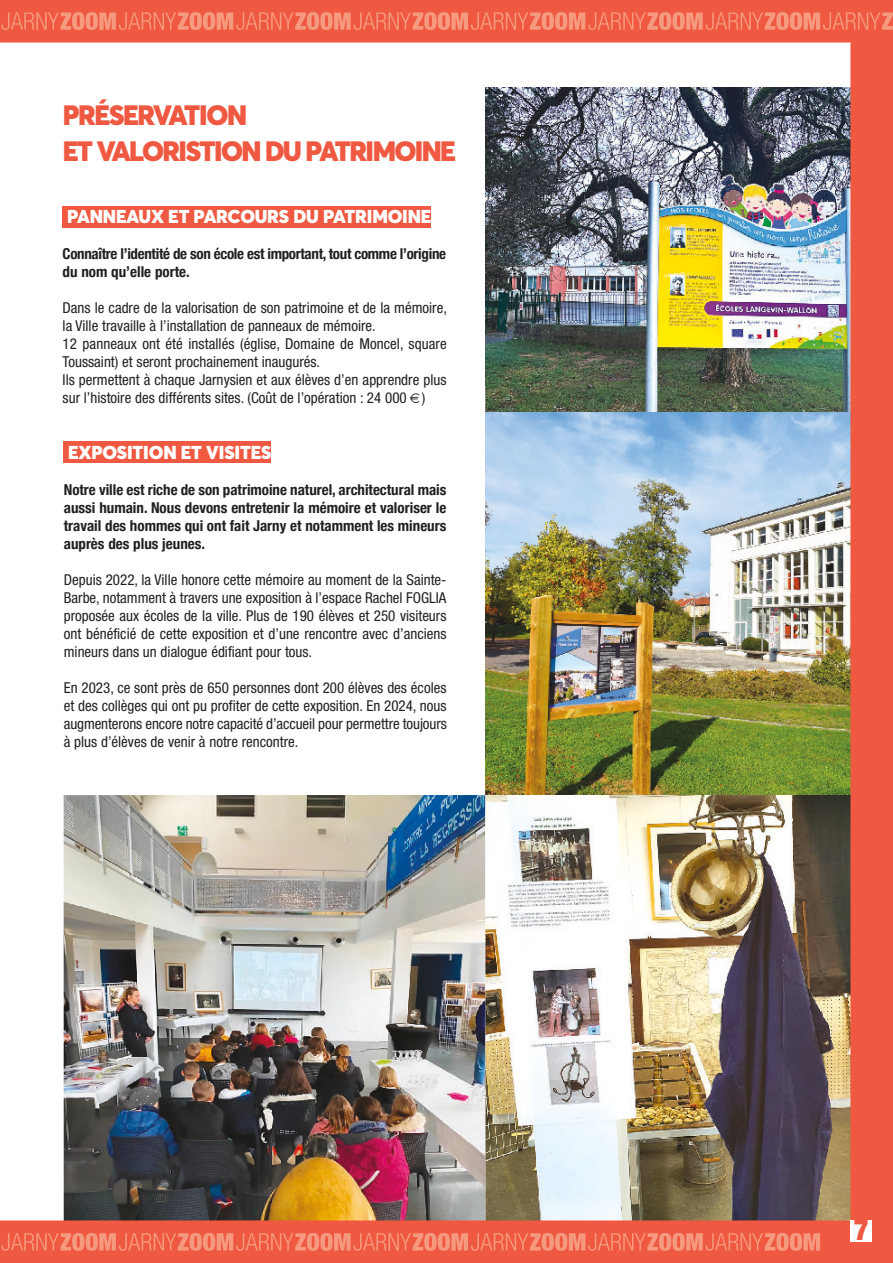
<style>
.page{position:relative;width:893px;height:1263px;background:#fff}
.page>*{position:absolute;margin:0;border:0;box-sizing:border-box;transform-origin:0 0}
.t1{font:900 condensed 28.5px "Helvetica Neue";color:#f05941}
.t2{font:900 27px/36px "Averta";letter-spacing:-.06em;color:#f05941}
.t3{font:900 18px "Averta";letter-spacing:-.01em;color:#fff}
.t4{font:condensed 15px/18px "Helvetica Neue";color:#231f20;text-align:justify}
.t5{font:700 condensed 15px/18px "Helvetica Neue";color:#231f20;text-align:justify}
.t6{font:700 condensed 15px/18px "Helvetica Neue";letter-spacing:-.02em;color:#231f20}
</style>
<div class="page">
<img style="left:0;top:0;width:893px;height:1263px">
<svg style="left:1px;top:12px;width:892px;height:18px;background:#f2765c"></svg>
<svg style="left:1px;top:1233px;width:819px;height:18px;background:#f2765d"></svg>
<div style="left:850px;top:1220px;width:22px;height:22px;background:#fff"></div>
<svg style="left:410px;top:394px;width:10px;height:9px"></svg>
<h2 class="t2" style="left:63px;top:100px;width:395px">PRÉSERVATION<br>ET VALORISTION DU PATRIMOINE</h2>
<p class="t3" style="left:67px;top:210px;width:366px">PANNEAUX ET PARCOURS DU PATRIMOINE</p>
<p class="t6" style="left:63px;top:244px;width:385px">Connaître l’identité de son école est important, tout comme l’origine du nom qu’elle porte.</p>
<p class="t4" style="left:63px;top:299px;width:386px;text-align:left">Dans le cadre de la valorisation de son patrimoine et de la mémoire, la Ville travaille à l’installation de panneaux de mémoire.<br>12 panneaux ont été installés (église, Domaine de Moncel, square Toussaint) et seront prochainement inaugurés.<br>Ils permettent à chaque Jarnysien et aux élèves d’en apprendre plus sur l’histoire des différents sites. (Coût de l’opération : 24 000 )</p>
<p class="t3" style="left:68px;top:445px;width:205px">EXPOSITION ET VISITES</p>
<p class="t5" style="left:64px;top:480px;width:384px">Notre ville est riche de son patrimoine naturel, architectural mais aussi humain. Nous devons entretenir la mémoire et valoriser le travail des hommes qui ont fait Jarny et notamment les mineurs auprès des plus jeunes.</p>
<p class="t4" style="left:64px;top:571px;width:384px">Depuis 2022, la Ville honore cette mémoire au moment de la Sainte-Barbe, notamment à travers une exposition à l’espace Rachel FOGLIA proposée aux écoles de la ville. Plus de 190 élèves et 250 visiteurs ont bénéficié de cette exposition et d’une rencontre avec d’anciens mineurs dans un dialogue édifiant pour tous.</p>
<p class="t4" style="left:64px;top:679px;width:384px">En 2023, ce sont près de 650 personnes dont 200 élèves des écoles et des collèges qui ont pu profiter de cette exposition. En 2024, nous augmenterons encore notre capacité d’accueil pour permettre toujours à plus d’élèves de venir à notre rencontre.</p>
<h1 class="t1" style="left:854px;top:1206px;width:16px">7</h1>
</div>
